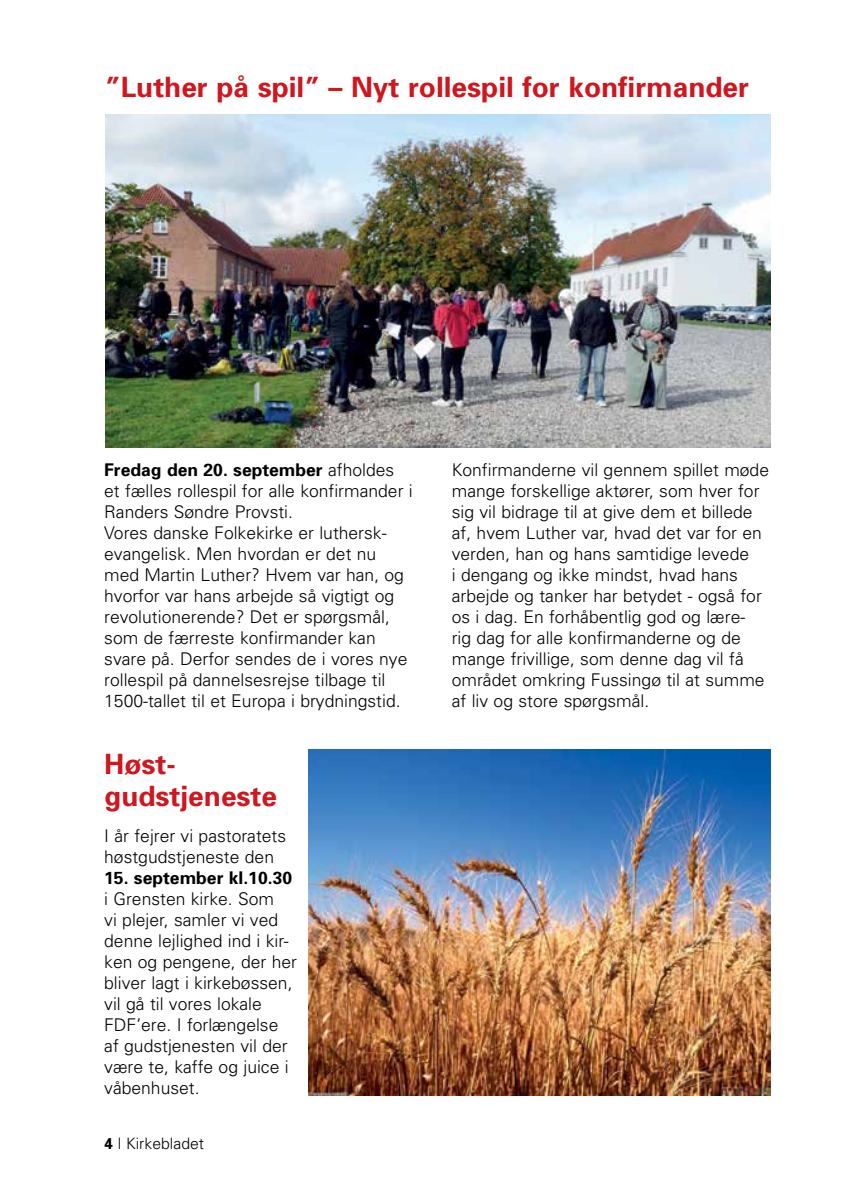
<style>
.page{position:relative;width:844px;height:1191px;background:#fff}
.page>*{position:absolute;margin:0;border:0;box-sizing:border-box;transform-origin:0 0}
.t1{font:700 28px/31.5px "Univers";color:#ce171e}
.t2{font:300 17.5px/21px "Univers";color:#000}
.t3{font:700 17.5px "Univers";color:#000}
.t4{font:300 15.75px "Univers";color:#000}
.s1{font-weight:700}
</style>
<div class="page">
<img style="left:308px;top:749px;width:462px;height:347px">
<img style="left:105px;top:114px;width:665px;height:333px">
<h1 class="t1" style="left:105px;top:70px;width:645px">”Luther på spil” – Nyt rollespil for konfirmander</h1>
<p class="t2" style="left:104px;top:459px;width:310px"><span class="s1">Fredag den 20. september</span> afholdes et fælles rollespil for alle konfirmander i Randers Søndre Provsti.<br>Vores danske Folkekirke er luthersk&shy;evangelisk. Men hvordan er det nu med Martin Luther? Hvem var han, og hvorfor var hans arbejde så vigtigt og revolutionerende? Det er spørgsmål, som de færreste konfirmander kan svare på. Derfor sendes de i vores nye rollespil på dannelsesrejse tilbage til 1500-tallet til et Europa i brydningstid.</p>
<p class="t2" style="left:451px;top:459px;width:319px">Konfirmanderne vil gennem spillet møde mange forskellige aktører, som hver for sig vil bidrage til at give dem et billede af, hvem Luther var, hvad det var for en verden, han og hans samtidige levede<br>i dengang og ikke mindst, hvad hans arbejde og tanker har betydet - også for os i dag. En forhåbentlig god og lære&shy;rig dag for alle konfirmanderne og de mange frivillige, som denne dag vil få området omkring Fussingø til at summe af liv og store spørgsmål.</p>
<h1 class="t1" style="left:104px;top:747px;width:174px">Høst&shy;gudstjeneste</h1>
<p class="t2" style="left:104px;top:825px;width:183px">I år fejrer vi pastoratets høstgudstjeneste den</p>
<p class="t3" style="left:104px;top:867px;width:189px">15. september kl.10.30</p>
<p class="t2" style="left:104px;top:888px;width:194px">i Grensten kirke. Som<br>vi plejer, samler vi ved denne lejlighed ind i kir&shy;ken og pengene, der her bliver lagt i kirkebøssen, vil gå til vores lokale<br>FDF’ere. I forlængelse af gudstjenesten vil der være te, kaffe og juice i våbenhuset.</p>
<p class="t4" style="left:104px;top:1134px;width:101px"><span class="s1">4</span> | Kirkebladet</p>
</div>
